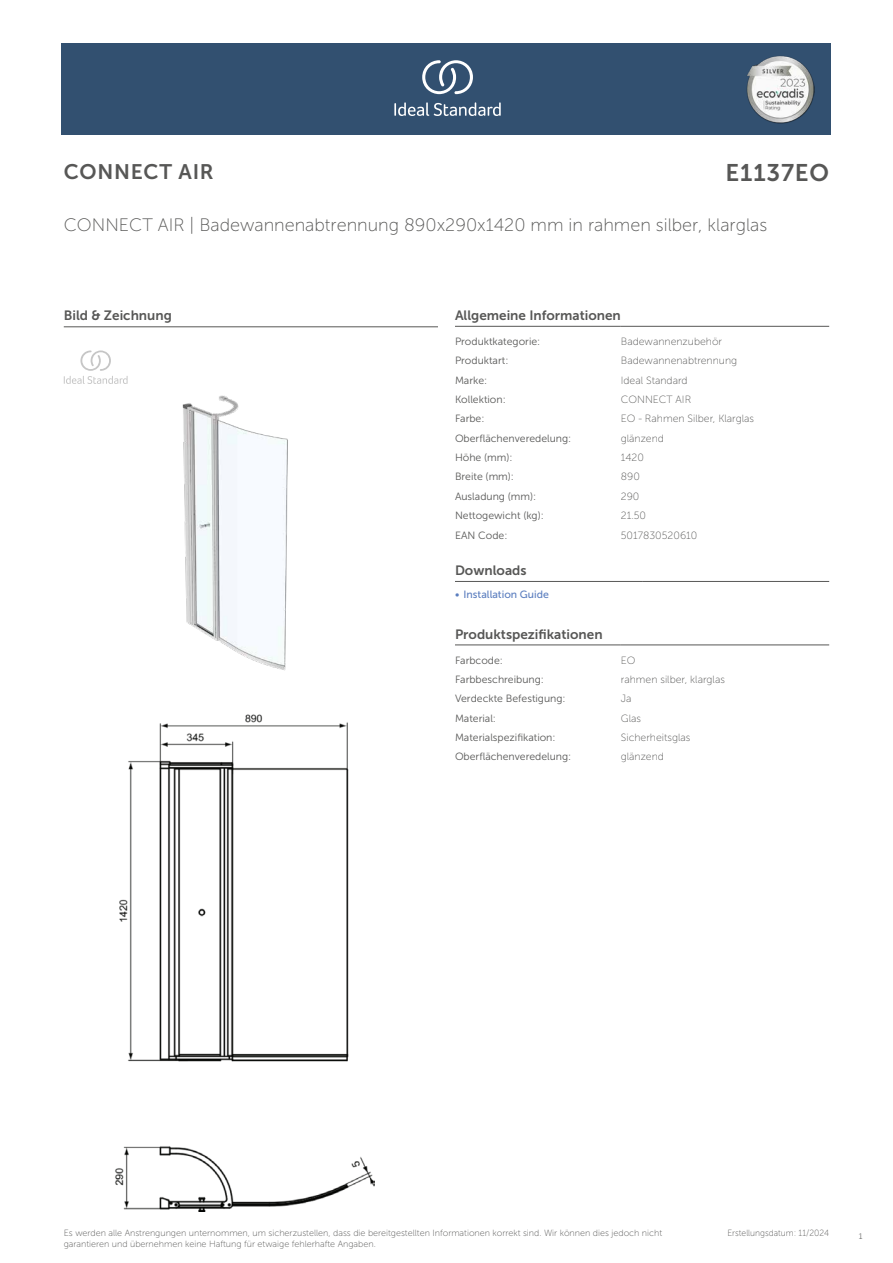
<style>
.page{position:relative;width:893px;height:1263px;background:#fff}
.page>*{position:absolute;margin:0;border:0;box-sizing:border-box;transform-origin:0 0}
.t1{font:24px "Museo Sans 700";letter-spacing:.035em;color:#575756}
.t2{font:21px "Museo Sans 700";letter-spacing:.035em;color:#575756}
.t3{font:18px "Museo Sans 100";color:#575756}
.t4{font:13.5px "Museo Sans 700";color:#575756}
.t5{font:10.5px "Museo Sans 300";color:#575756}
.t6{font:10.5px "Museo Sans 100";color:#575756}
.t7{font:10.5px "Museo Sans 500";color:#5b7ebf}
.t8{font:9px/10.8px "Museo Sans 100";color:#575756}
.t9{font:9px "Museo Sans 100";color:#575756;scale:.95 1}
.t10{font:300 9px "Calibri";color:#575756;scale:.95 1}
</style>
<div class="page">
<div style="left:62px;top:43px;width:769px;height:91px;background:#325070"></div>
<hr style="left:455px;top:326px;width:166px;height:1px;background:#575756">
<hr style="left:621px;top:326px;width:208px;height:1px;background:#575756">
<hr style="left:455px;top:581px;width:187px;height:1px;background:#575756">
<hr style="left:642px;top:581px;width:187px;height:1px;background:#575756">
<hr style="left:455px;top:645px;width:166px;height:1px;background:#575756">
<hr style="left:621px;top:645px;width:208px;height:1px;background:#575756">
<img style="left:115px;top:714px;width:260px;height:497px">
<hr style="left:64px;top:327px;width:374px;height:1px;background:#575756">
<svg style="left:64px;top:350px;width:64px;height:34px"></svg>
<img style="left:182px;top:395px;width:106px;height:275px">
<svg style="left:394px;top:102px;width:107px;height:14px"></svg>
<svg style="left:422px;top:60px;width:51px;height:34px"></svg>
<img style="left:746px;top:56px;width:68px;height:67px">
<h2 class="t2" style="left:64px;top:160px;width:152px">CONNECT AIR</h2>
<h1 class="t1" style="left:726px;top:160px;width:105px">E1137EO</h1>
<h3 class="t3" style="left:64px;top:215px;width:705px">CONNECT AIR | Badewannenabtrennung 890x290x1420 mm in rahmen silber, klarglas</h3>
<p class="t4" style="left:64px;top:308px;width:110px">Bild &amp; Zeichnung</p>
<p class="t4" style="left:455px;top:308px;width:167px">Allgemeine Informationen</p>
<p class="t5" style="left:455px;top:336px;width:87px">Produktkategorie:</p>
<p class="t6" style="left:621px;top:336px;width:103px">Badewannenzubehör</p>
<p class="t5" style="left:455px;top:355px;width:55px">Produktart:</p>
<p class="t6" style="left:621px;top:355px;width:118px">Badewannenabtrennung</p>
<p class="t5" style="left:455px;top:374px;width:34px">Marke:</p>
<p class="t6" style="left:621px;top:374px;width:68px">Ideal Standard</p>
<p class="t5" style="left:455px;top:394px;width:52px">Kollektion:</p>
<p class="t6" style="left:621px;top:394px;width:72px">CONNECT AIR</p>
<p class="t5" style="left:455px;top:413px;width:31px">Farbe:</p>
<p class="t6" style="left:621px;top:413px;width:135px">EO - Rahmen Silber, Klarglas</p>
<p class="t5" style="left:455px;top:432px;width:118px">Oberflächenveredelung:</p>
<p class="t6" style="left:621px;top:433px;width:45px">glänzend</p>
<p class="t5" style="left:455px;top:452px;width:59px">Höhe (mm):</p>
<p class="t6" style="left:621px;top:452px;width:25px">1420</p>
<p class="t5" style="left:455px;top:471px;width:61px">Breite (mm):</p>
<p class="t6" style="left:621px;top:471px;width:21px">890</p>
<p class="t5" style="left:455px;top:491px;width:83px">Ausladung (mm):</p>
<p class="t6" style="left:621px;top:491px;width:20px">290</p>
<p class="t5" style="left:455px;top:510px;width:90px">Nettogewicht (kg):</p>
<p class="t6" style="left:621px;top:510px;width:27px">21.50</p>
<p class="t5" style="left:455px;top:529px;width:54px">EAN Code:</p>
<p class="t6" style="left:621px;top:529px;width:78px">5017830520610</p>
<p class="t4" style="left:455px;top:563px;width:73px">Downloads</p>
<p class="t7" style="left:455px;top:589px;width:95px">• Installation Guide</p>
<p class="t4" style="left:455px;top:626px;width:149px">Produktspezifikationen</p>
<p class="t5" style="left:455px;top:654px;width:49px">Farbcode:</p>
<p class="t6" style="left:621px;top:654px;width:16px">EO</p>
<p class="t5" style="left:455px;top:674px;width:90px">Farbbeschreibung:</p>
<p class="t6" style="left:621px;top:674px;width:106px">rahmen silber, klarglas</p>
<p class="t5" style="left:455px;top:693px;width:112px">Verdeckte Befestigung:</p>
<p class="t6" style="left:621px;top:693px;width:12px">Ja</p>
<p class="t5" style="left:455px;top:712px;width:43px">Material:</p>
<p class="t6" style="left:621px;top:712px;width:22px">Glas</p>
<p class="t5" style="left:455px;top:732px;width:102px">Materialspezifikation:</p>
<p class="t6" style="left:621px;top:732px;width:71px">Sicherheitsglas</p>
<p class="t5" style="left:455px;top:751px;width:118px">Oberflächenveredelung:</p>
<p class="t6" style="left:621px;top:751px;width:45px">glänzend</p>
<p class="t8" style="left:64px;top:1227px;width:600px">Es werden alle Anstrengungen unternommen, um sicherzustellen, dass die bereitgestellten Informationen korrekt sind. Wir können dies jedoch nicht garantieren und übernehmen keine Haftung für etwaige fehlerhafte Angaben.</p>
<p class="t9" style="left:727px;top:1228px;width:109px">Erstellungsdatum: 11/2024</p>
<p class="t10" style="left:858px;top:1230px;width:6px">1</p>
</div>
